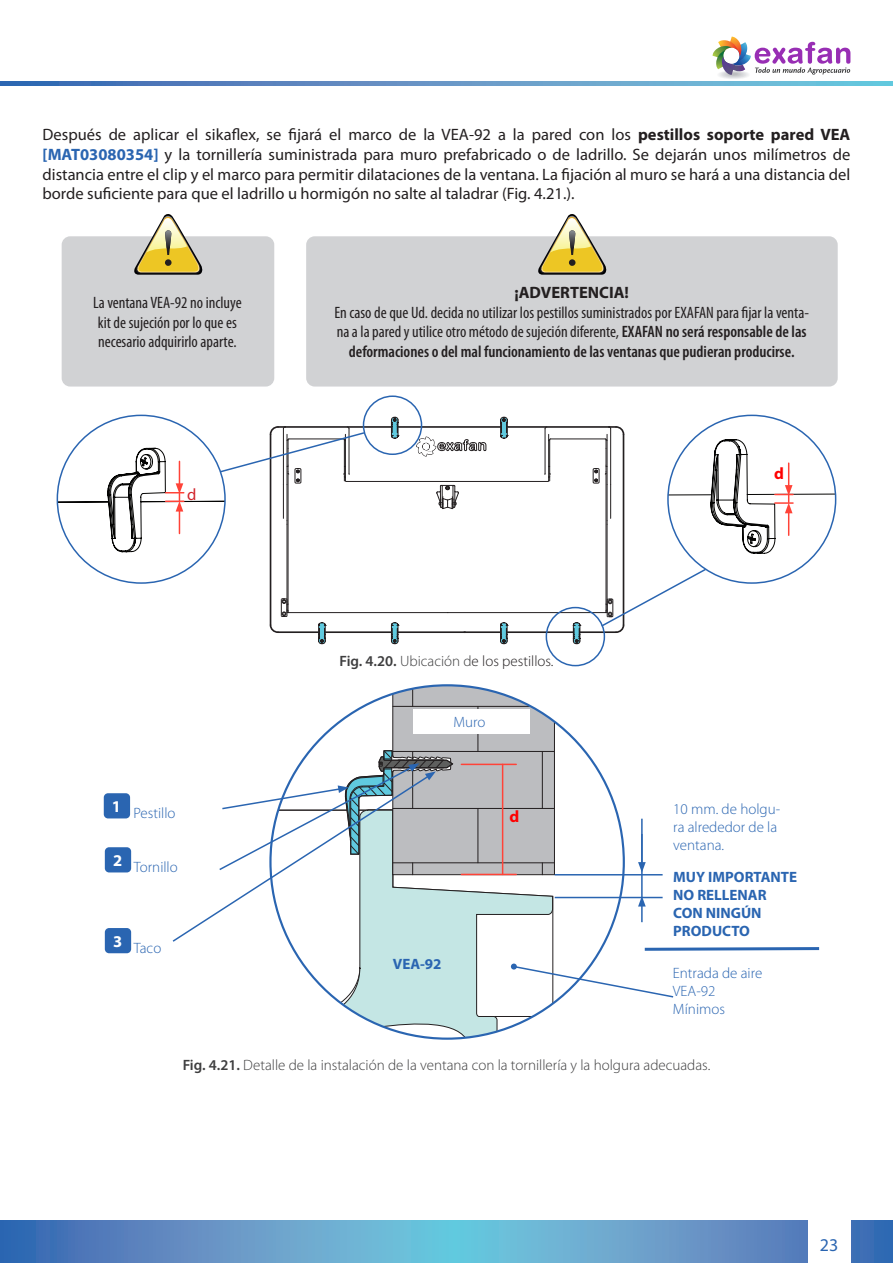
<style>
.page{position:relative;width:893px;height:1263px;background:#fff}
.page>*{position:absolute;margin:0;border:0;box-sizing:border-box;transform-origin:0 0}
.t1{font:18px "Myriad Pro";color:#2a65b1}
._01__Normal{font:16.5px/19.8px "Myriad Pro";color:#231f20;text-align:justify}
._01__Notas{font:condensed 16.5px/19.8px "Myriad Pro";color:#231f20}
._01__Notas-2{font:700 16.5px "Myriad Pro";color:#231f20}
._01__Normal-2{font:700 16.5px "Myriad Pro";color:#fff}
._01__Normal-3{font:700 16.5px "Myriad Pro";color:#fe0000}
._01__Normal-4{font:16.5px "Myriad Pro";color:#d1232a}
._01__Notas_dentro_de{font:300 15px/18px "Myriad Pro";color:#2a65b1}
._02__Pies_de_imágene{font:300 15px "Myriad Pro";color:#3e3e3f}
._01__Notas_dentro_de-2{font:700 15px/18px "Myriad Pro";color:#2a65b1}
._02__Pies_de_imágene-2{font:300 15px "Myriad Pro";color:#231f20}
.s1{font-weight:700}
.s2{font-weight:700;color:#2a65b1}
.s3{font-weight:600}
.s4{font-weight:600;color:#3e3e3f}
.s5{color:#3e3e3f}
</style>
<div class="page">
<svg style="left:1px;top:1220px;width:892px;height:43px;background:#609ac8"></svg>
<svg style="left:1px;top:81px;width:892px;height:4px;background:#5e97c7"></svg>
<div style="left:808px;top:1218px;width:42px;height:45px;background:#fff"></div>
<hr style="left:0;top:1220px;width:1px;height:43px;background:#2a65b1">
<svg style="left:271px;top:439px;width:352px;height:208px"></svg>
<hr style="left:287px;top:612px;width:161px;height:1px;background:#231f20">
<hr style="left:287px;top:524px;width:1px;height:78px;background:#231f20">
<hr style="left:288px;top:473px;width:1px;height:139px;background:#231f20">
<hr style="left:448px;top:612px;width:159px;height:1px;background:#231f20">
<hr style="left:607px;top:524px;width:1px;height:78px;background:#231f20">
<hr style="left:610px;top:484px;width:1px;height:34px;background:#231f20">
<hr style="left:607px;top:484px;width:1px;height:37px;background:#231f20">
<hr style="left:606px;top:473px;width:1px;height:139px;background:#231f20">
<hr style="left:550px;top:438px;width:55px;height:1px;background:#231f20">
<hr style="left:623px;top:434px;width:1px;height:191px;background:#231f20">
<hr style="left:270px;top:434px;width:1px;height:191px;background:#231f20">
<hr style="left:278px;top:631px;width:187px;height:2px;background:#231f20">
<hr style="left:285px;top:426px;width:324px;height:2px;background:#231f20">
<svg style="left:269px;top:623px;width:11px;height:11px"></svg>
<hr style="left:464px;top:631px;width:152px;height:2px;background:#231f20">
<svg style="left:592px;top:426px;width:33px;height:58px"></svg>
<svg style="left:318px;top:417px;width:262px;height:227px"></svg>
<svg style="left:281px;top:598px;width:9px;height:19px"></svg>
<div style="left:363px;top:395px;width:59px;height:60px;border:2px solid #2a65b1;border-radius:50%"></div>
<div style="left:546px;top:607px;width:59px;height:59px;border:2px solid #2a65b1;border-radius:50%"></div>
<svg style="left:600px;top:567px;width:107px;height:67px"></svg>
<svg style="left:57px;top:425px;width:309px;height:156px"></svg>
<svg style="left:668px;top:415px;width:168px;height:139px"></svg>
<svg style="left:289px;top:943px;width:264px;height:96px"></svg>
<hr style="left:554px;top:795px;width:1px;height:80px;background:#231f20">
<hr style="left:554px;top:685px;width:1px;height:110px;background:#231f20">
<div style="left:717px;top:70px;width:34px;height:9px;background:#f6f6f7;border-radius:50%"></div>
<div style="left:719px;top:71px;width:29px;height:8px;background:#f2f3f4;border-radius:50%"></div>
<div style="left:720px;top:71px;width:27px;height:7px;background:#eeeeef;border-radius:50%"></div>
<div style="left:721px;top:71px;width:26px;height:7px;background:#ececee;border-radius:50%"></div>
<div style="left:721px;top:71px;width:25px;height:7px;background:#e6e7e9;border-radius:50%"></div>
<div style="left:722px;top:72px;width:23px;height:6px;background:#e1e2e4;border-radius:50%"></div>
<div style="left:723px;top:72px;width:21px;height:5px;background:#dddee0;border-radius:50%"></div>
<div style="left:725px;top:72px;width:17px;height:5px;background:#d5d6d8;border-radius:50%"></div>
<svg style="left:712px;top:37px;width:138px;height:39px"></svg>
<div style="left:62px;top:236px;width:212px;height:151px;background:#d1d2d4;border-radius:9px"></div>
<svg style="left:133px;top:214px;width:70px;height:61px"></svg>
<div style="left:306px;top:236px;width:532px;height:151px;background:#d1d2d4;border-radius:9px"></div>
<svg style="left:536px;top:214px;width:71px;height:61px"></svg>
<svg style="left:644px;top:947px;width:176px;height:4px"></svg>
<hr style="left:555px;top:874px;width:108px;height:1px;background:#2a65b1">
<hr style="left:555px;top:897px;width:108px;height:1px;background:#2a65b1">
<hr style="left:641px;top:819px;width:2px;height:45px;background:#2a65b1">
<svg style="left:638px;top:862px;width:8px;height:8px"></svg>
<svg style="left:638px;top:896px;width:8px;height:26px"></svg>
<hr style="left:641px;top:834px;width:2px;height:64px;background:#2a65b1">
<svg style="left:511px;top:963px;width:163px;height:35px"></svg>
<div style="left:104px;top:793px;width:26px;height:25px;background:#2a65b1;border-radius:4px"></div>
<div style="left:105px;top:847px;width:26px;height:25px;background:#2a65b1;border-radius:4px"></div>
<svg style="left:172px;top:685px;width:382px;height:258px"></svg>
<div style="left:105px;top:928px;width:26px;height:25px;background:#2a65b1;border-radius:4px"></div>
<p class="_01__Normal" style="left:43px;top:124px;width:809px">Después de aplicar el sikaflex, se fijará el marco de la VEA-92 a la pared con los <span class="s1">pestillos soporte pared VEA </span><span class="s2">[MAT03080354]</span> y la tornillería suministrada para muro prefabricado o de ladrillo. Se dejarán unos milímetros de distancia entre el clip y el marco para permitir dilataciones de la ventana. La fijación al muro se hará a una distancia del borde suficiente para que el ladrillo u hormigón no salte al taladrar (Fig. 4.21.).</p>
<p class="_01__Notas" style="left:93px;top:292px;width:150px">La ventana VEA-92 no incluye kit de sujeción por lo que es necesario adquirirlo aparte.</p>
<p class="_01__Normal-4" style="left:187px;top:484px;width:11px">d</p>
<p class="_01__Normal-2" style="left:112px;top:796px;width:11px">1</p>
<p class="_01__Notas_dentro_de" style="left:133px;top:805px;width:44px">Pestillo</p>
<p class="_01__Normal-2" style="left:113px;top:850px;width:11px">2</p>
<p class="_01__Notas_dentro_de" style="left:134px;top:859px;width:46px">Tornillo</p>
<p class="_01__Normal-2" style="left:113px;top:930px;width:11px">3</p>
<p class="_01__Notas_dentro_de" style="left:134px;top:939px;width:29px">Taco</p>
<p class="_01__Notas-2" style="left:514px;top:281px;width:116px">¡ADVERTENCIA!</p>
<p class="_01__Notas" style="left:334px;top:302px;width:476px;text-align:center">En caso de que Ud. decida no utilizar los pestillos suministrados por EXAFAN para fijar la venta&shy;na a la pared y utilice otro método de sujeción diferente, <span class="s3">EXAFAN no será responsable de las deformaciones o del mal funcionamiento de las ventanas que pudieran producirse.</span></p>
<p class="_02__Pies_de_imágene-2" style="left:339px;top:653px;width:216px"><span class="s4">Fig. 4.20.</span> <span class="s5">Ubicación d</span>e los pestillos.</p>
<p class="_01__Notas_dentro_de" style="left:453px;top:713px;width:33px">Muro</p>
<p class="_01__Normal-3" style="left:509px;top:806px;width:11px">d</p>
<p class="_01__Notas_dentro_de-2" style="left:393px;top:954px;width:50px">VEA-92</p>
<p class="_01__Normal-3" style="left:774px;top:462px;width:11px">d</p>
<p class="_01__Notas_dentro_de" style="left:673px;top:801px;width:108px">10 mm. de holgu&shy;ra alrededor de la ventana.</p>
<p class="_01__Notas_dentro_de-2" style="left:673px;top:867px;width:125px">MUY IMPORTANTE<br>NO RELLENAR</p>
<p class="_01__Notas_dentro_de-2" style="left:673px;top:903px;width:90px">CON NINGÚN</p>
<p class="_01__Notas_dentro_de-2" style="left:673px;top:921px;width:78px">PRODUCTO</p>
<p class="_01__Notas_dentro_de" style="left:673px;top:964px;width:91px">Entrada de aire<br>VEA-92</p>
<p class="_01__Notas_dentro_de" style="left:673px;top:1000px;width:54px">Mínimos</p>
<p class="_02__Pies_de_imágene" style="left:183px;top:1057px;width:529px"><span class="s3">Fig. 4.21.</span> Detalle de la instalación de la ventana con la tornillería y la holgura adecuadas.</p>
<p class="t1" style="left:820px;top:1234px;width:20px">23</p>
</div>
